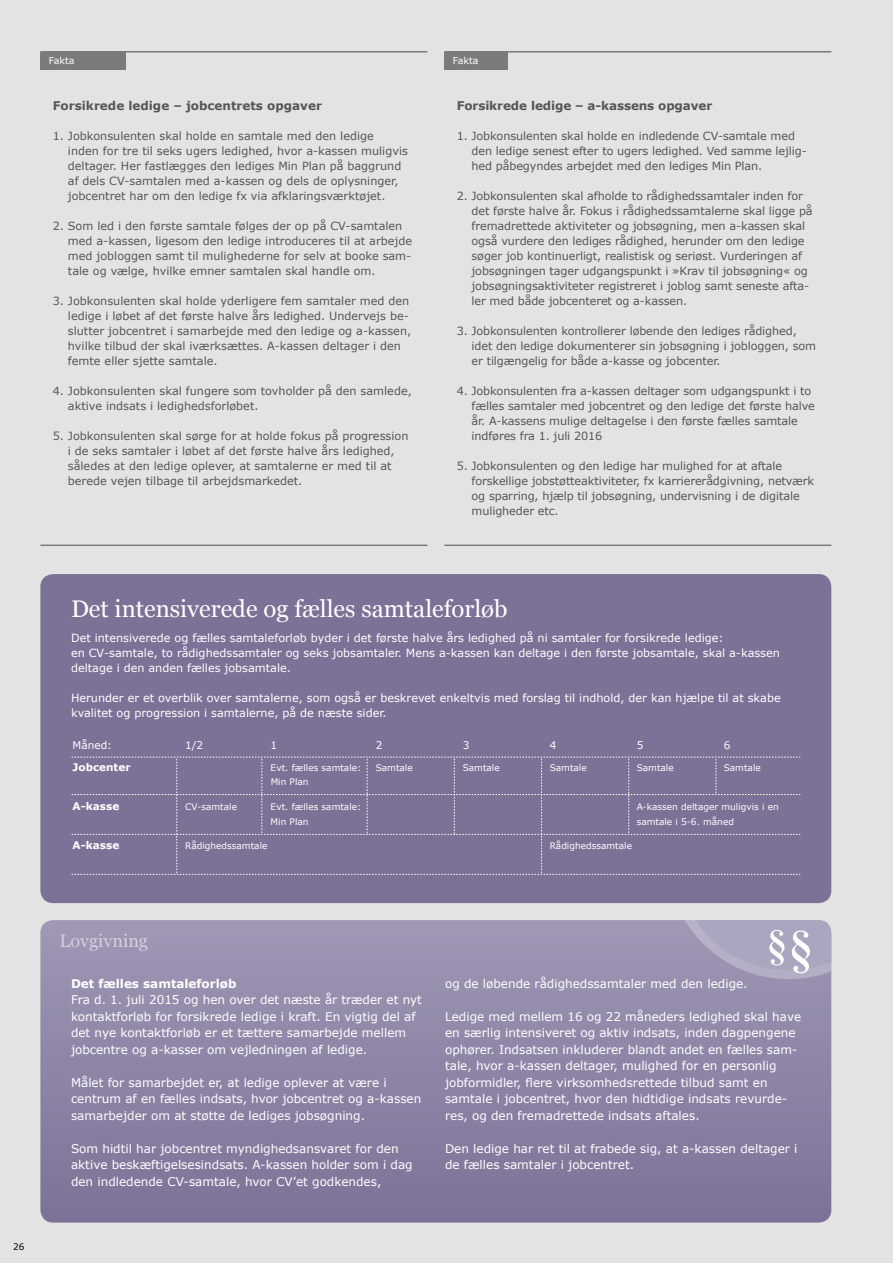
<style>
.page{position:relative;width:893px;height:1263px;background:#e3e3e3}
.page>*{position:absolute;margin:0;border:0;box-sizing:border-box;transform-origin:0 0}
.t1{font:24px "Georgia";color:#fff}
.t2{font:18px "Georgia";color:#d3d0de}
.t3{font:12px/16.5px "Verdana";color:#fff}
.t4{font:700 12px "Verdana";color:#565655}
.t5{font:700 12px "Verdana";color:#fff}
.t6{font:11.25px/15px "Verdana";letter-spacing:-.01em;color:#565655}
.t7{font:11.25px/15px "Verdana";color:#fff}
.t8{font:700 10.5px "Verdana";color:#fff}
.t9{font:10.5px "Verdana";color:#fff}
.t10{font:9.45px "Verdana";color:#fff}
.t11{font:9px "Verdana";color:#fff}
.t12{font:9px "Verdana";color:#000}
</style>
<div class="page">
<div style="left:40px;top:52px;width:85px;height:18px;background:#7a7b7a"></div>
<hr style="left:40px;top:51px;width:387px;height:2px;background:#7a7b7a">
<hr style="left:40px;top:544px;width:387px;height:2px;background:#7a7b7a">
<div style="left:444px;top:52px;width:64px;height:18px;background:#7a7b7a"></div>
<hr style="left:444px;top:51px;width:387px;height:2px;background:#7a7b7a">
<hr style="left:444px;top:544px;width:387px;height:2px;background:#7a7b7a">
<svg style="left:40px;top:920px;width:791px;height:302px;background:#8d84a5"></svg>
<svg style="left:668px;top:920px;width:163px;height:59px;background:#ada6bf"></svg>
<div style="left:40px;top:574px;width:791px;height:329px;background:#7c7297;border-radius:13px"></div>
<svg style="left:72px;top:757px;width:728px;height:118px"></svg>
<p class="t10" style="left:49px;top:54px;width:27px">Fakta</p>
<p class="t4" style="left:53px;top:98px;width:271px">Forsikrede ledige – jobcentrets opgaver</p>
<p class="t6" style="left:68px;top:129px;width:342px;text-indent:-15px">1. Jobkonsulenten skal holde en samtale med den ledige<br>inden for tre til seks ugers ledighed, hvor a-kassen muligvis deltager. Her fastlægges den lediges Min Plan på baggrund af dels CV-samtalen med a-kassen og dels de oplysninger, jobcentret har om den ledige fx via afklaringsværktøjet.</p>
<p class="t6" style="left:68px;top:219px;width:346px;text-indent:-15px">2. Som led i den første samtale følges der op på CV-samtalen med a-kassen, ligesom den ledige introduceres til at arbejde med jobloggen samt til mulighederne for selv at booke sam&shy;tale og vælge, hvilke emner samtalen skal handle om.</p>
<p class="t6" style="left:68px;top:294px;width:345px;text-indent:-15px">3. Jobkonsulenten skal holde yderligere fem samtaler med den ledige i løbet af det første halve års ledighed. Undervejs be&shy;slutter jobcentret i samarbejde med den ledige og a-kassen, hvilke tilbud der skal iværksættes. A-kassen deltager i den femte eller sjette samtale.</p>
<p class="t6" style="left:68px;top:384px;width:345px;text-indent:-15px">4. Jobkonsulenten skal fungere som tovholder på den samlede, aktive indsats i ledighedsforløbet.</p>
<p class="t6" style="left:68px;top:429px;width:342px;text-indent:-15px">5. Jobkonsulenten skal sørge for at holde fokus på progression i de seks samtaler i løbet af det første halve års ledighed, således at den ledige oplever, at samtalerne er med til at berede vejen tilbage til arbejdsmarkedet.</p>
<p class="t10" style="left:453px;top:54px;width:27px">Fakta</p>
<p class="t4" style="left:457px;top:98px;width:257px">Forsikrede ledige – a-kassens opgaver</p>
<p class="t6" style="left:472px;top:129px;width:337px;text-indent:-15px">1. Jobkonsulenten skal holde en indledende CV-samtale med den ledige senest efter to ugers ledighed. Ved samme lejlig&shy;hed påbegyndes arbejdet med den lediges Min Plan.</p>
<p class="t6" style="left:472px;top:189px;width:343px;text-indent:-15px">2. Jobkonsulenten skal afholde to rådighedssamtaler inden for det første halve år. Fokus i rådighedssamtalerne skal ligge på fremadrettede aktiviteter og jobsøgning, men a-kassen skal også vurdere den lediges rådighed, herunder om den ledige søger job kontinuerligt, realistisk og seriøst. Vurderingen af jobsøgningen tager udgangspunkt i »Krav til jobsøgning« og jobsøgningsaktiviteter registreret i joblog samt seneste afta&shy;ler med både jobcenteret og a-kassen.</p>
<p class="t6" style="left:472px;top:324px;width:346px;text-indent:-15px">3. Jobkonsulenten kontrollerer løbende den lediges rådighed, idet den ledige dokumenterer sin jobsøgning i jobloggen, som er tilgængelig for både a-kasse og jobcenter.</p>
<p class="t6" style="left:472px;top:384px;width:345px;text-indent:-15px">4. Jobkonsulenten fra a-kassen deltager som udgangspunkt i to fælles samtaler med jobcentret og den ledige det første halve år. A-kassens mulige deltagelse i den første fælles samtale indføres fra 1. juli 2016</p>
<p class="t6" style="left:472px;top:459px;width:344px;text-indent:-15px">5. Jobkonsulenten og den ledige har mulighed for at aftale forskellige jobstøtteaktiviteter, fx karriererådgivning, netværk og sparring, hjælp til jobsøgning, undervisning i de digitale muligheder etc.</p>
<h1 class="t1" style="left:71px;top:592px;width:438px">Det intensiverede og fælles samtaleforløb</h1>
<p class="t7" style="left:71px;top:630px;width:710px">Det intensiverede og fælles samtaleforløb byder i det første halve års ledighed på ni samtaler for forsikrede ledige:<br>en CV-samtale, to rådighedssamtaler og seks jobsamtaler. Mens a-kassen kan deltage i den første jobsamtale, skal a-kassen deltage i den anden fælles jobsamtale.</p>
<p class="t7" style="left:71px;top:690px;width:711px">Herunder er et overblik over samtalerne, som også er beskrevet enkeltvis med forslag til indhold, der kan hjælpe til at skabe kvalitet og progression i samtalerne, på de næste sider.</p>
<p class="t9" style="left:73px;top:738px;width:41px">Måned:</p>
<p class="t9" style="left:185px;top:738px;width:20px">1/2</p>
<p class="t9" style="left:271px;top:738px;width:8px">1</p>
<p class="t9" style="left:376px;top:738px;width:8px">2</p>
<p class="t9" style="left:463px;top:738px;width:8px">3</p>
<p class="t9" style="left:550px;top:738px;width:8px">4</p>
<p class="t9" style="left:637px;top:738px;width:8px">5</p>
<p class="t9" style="left:724px;top:738px;width:8px">6</p>
<p class="t8" style="left:73px;top:760px;width:59px">Jobcenter</p>
<p class="t11" style="left:271px;top:762px;width:92px">Evt. fælles samtale:</p>
<p class="t11" style="left:376px;top:762px;width:39px">Samtale</p>
<p class="t11" style="left:463px;top:762px;width:39px">Samtale</p>
<p class="t11" style="left:550px;top:762px;width:39px">Samtale</p>
<p class="t11" style="left:637px;top:762px;width:39px">Samtale</p>
<p class="t11" style="left:724px;top:762px;width:39px">Samtale</p>
<p class="t11" style="left:271px;top:775px;width:39px">Min Plan</p>
<p class="t8" style="left:73px;top:799px;width:48px">A-kasse</p>
<p class="t11" style="left:185px;top:801px;width:53px">CV-samtale</p>
<p class="t11" style="left:271px;top:801px;width:92px">Evt. fælles samtale:</p>
<p class="t11" style="left:637px;top:801px;width:144px">A-kassen deltager muligvis i en</p>
<p class="t11" style="left:271px;top:816px;width:39px">Min Plan</p>
<p class="t11" style="left:637px;top:816px;width:99px">samtale i 5-6. måned</p>
<p class="t8" style="left:73px;top:838px;width:48px">A-kasse</p>
<p class="t11" style="left:185px;top:840px;width:84px">Rådighedssamtale</p>
<p class="t11" style="left:550px;top:840px;width:84px">Rådighedssamtale</p>
<p class="t12" style="left:13px;top:1240px;width:13px">26</p>
<h2 class="t2" style="left:60px;top:927px;width:90px">Lovgivning</h2>
<p class="t5" style="left:71px;top:975px;width:167px">Det fælles samtaleforløb</p>
<p class="t3" style="left:71px;top:991px;width:352px">Fra d. 1. juli 2015 og hen over det næste år træder et nyt kontaktforløb for forsikrede ledige i kraft. En vigtig del af det nye kontaktforløb er et tættere samarbejde mellem jobcentre og a-kasser om vejledningen af ledige.</p>
<p class="t3" style="left:71px;top:1074px;width:352px">Målet for samarbejdet er, at ledige oplever at være i centrum af en fælles indsats, hvor jobcentret og a-kassen samarbejder om at støtte de lediges jobsøgning.</p>
<p class="t3" style="left:71px;top:1140px;width:343px">Som hidtil har jobcentret myndighedsansvaret for den aktive beskæftigelsesindsats. A-kassen holder som i dag den indledende CV-samtale, hvor CV’et godkendes,</p>
<p class="t3" style="left:445px;top:975px;width:304px">og de løbende rådighedssamtaler med den ledige.</p>
<p class="t3" style="left:445px;top:1008px;width:358px">Ledige med mellem 16 og 22 måneders ledighed skal have en særlig intensiveret og aktiv indsats, inden dagpengene ophører. Indsatsen inkluderer blandt andet en fælles sam&shy;tale, hvor a-kassen deltager, mulighed for en personlig jobformidler, flere virksomhedsrettede tilbud samt en samtale i jobcentret, hvor den hidtidige indsats revurde&shy;res, og den fremadrettede indsats aftales.</p>
<p class="t3" style="left:445px;top:1140px;width:354px">Den ledige har ret til at frabede sig, at a-kassen deltager i de fælles samtaler i jobcentret.</p>
</div>
